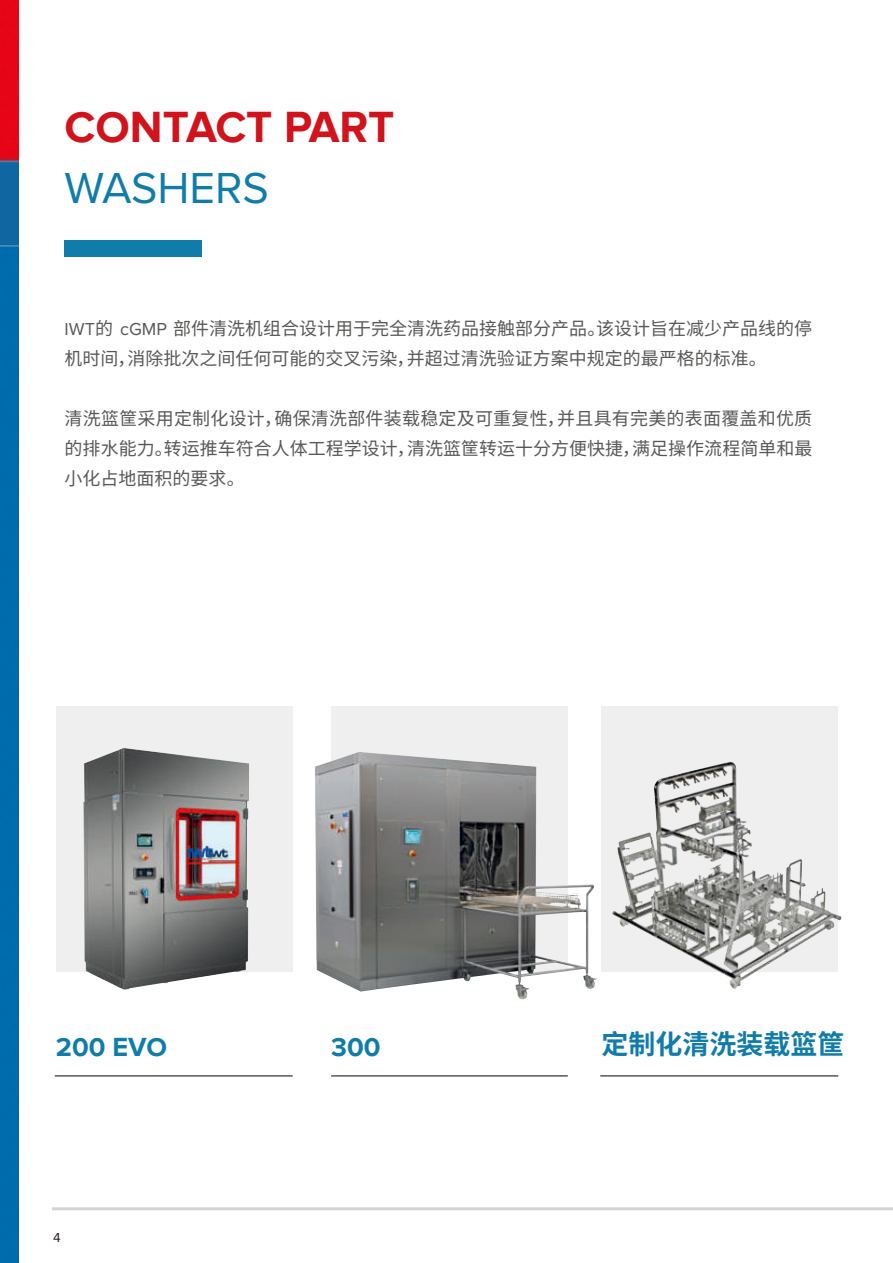
<style>
.page{position:relative;width:893px;height:1263px;background:#fff}
.page>*{position:absolute;margin:0;border:0;box-sizing:border-box;transform-origin:0 0}
.t1{font:700 45px "Proxima Nova";color:#d1131c}
.t2{font:45px "Proxima Nova";color:#107ca9}
.t3{font:700 27px "Proxima Nova";color:#107ca9}
.t4{font:700 27px "Source Han Sans CN";color:#107ca9}
.t5{font:18px/30px "Source Han Sans CN";color:#595857}
.t6{font:13.5px "Proxima Nova";color:#231916}
.s1{font-family:"Proxima Nova"}
</style>
<div class="page">
<div style="left:65px;top:240px;width:137px;height:16px;background:#107ca9"></div>
<div style="left:56px;top:706px;width:236px;height:266px;background:#efeff0"></div>
<img style="left:83px;top:748px;width:166px;height:242px">
<hr style="left:55px;top:1075px;width:238px;height:1px;background:#595857">
<div style="left:331px;top:706px;width:237px;height:266px;background:#efeff0"></div>
<hr style="left:331px;top:1075px;width:237px;height:1px;background:#595857">
<img style="left:315px;top:752px;width:282px;height:248px">
<div style="left:601px;top:706px;width:237px;height:266px;background:#efeff0"></div>
<hr style="left:600px;top:1075px;width:238px;height:1px;background:#595857">
<img style="left:612px;top:762px;width:230px;height:227px">
<hr style="left:52px;top:1207px;width:841px;height:3px;background:#d3d4d4">
<img style="left:0;top:0;width:18px;height:1263px">
<h1 class="t1" style="left:65px;top:101px;width:331px">CONTACT PART</h1>
<h1 class="t2" style="left:65px;top:155px;width:206px">WASHERS</h1>
<p class="t5" style="left:65px;top:314px;width:749px"><span class="s1">IWT</span>的 <span class="s1">cGMP</span> 部件清洗机组合设计用于完全清洗药品接触部分产品。该设计旨在减少产品线的停机时间，消除批次之间任何可能的交叉污染，并超过清洗验证方案中规定的最严格的标准。</p>
<p class="t5" style="left:65px;top:404px;width:749px;text-align:justify">清洗篮筐采用定制化设计，确保清洗部件装载稳定及可重复性，并且具有完美的表面覆盖和优质的排水能力。转运推车符合人体工程学设计，清洗篮筐转运十分方便快捷，满足操作流程简单和最小化占地面积的要求。</p>
<h2 class="t3" style="left:56px;top:1031px;width:113px">200 EVO</h2>
<h2 class="t3" style="left:331px;top:1031px;width:51px">300</h2>
<h2 class="t4" style="left:601px;top:1029px;width:244px">定制化清洗装载篮筐</h2>
<p class="t6" style="left:53px;top:1228px;width:9px">4</p>
</div>
